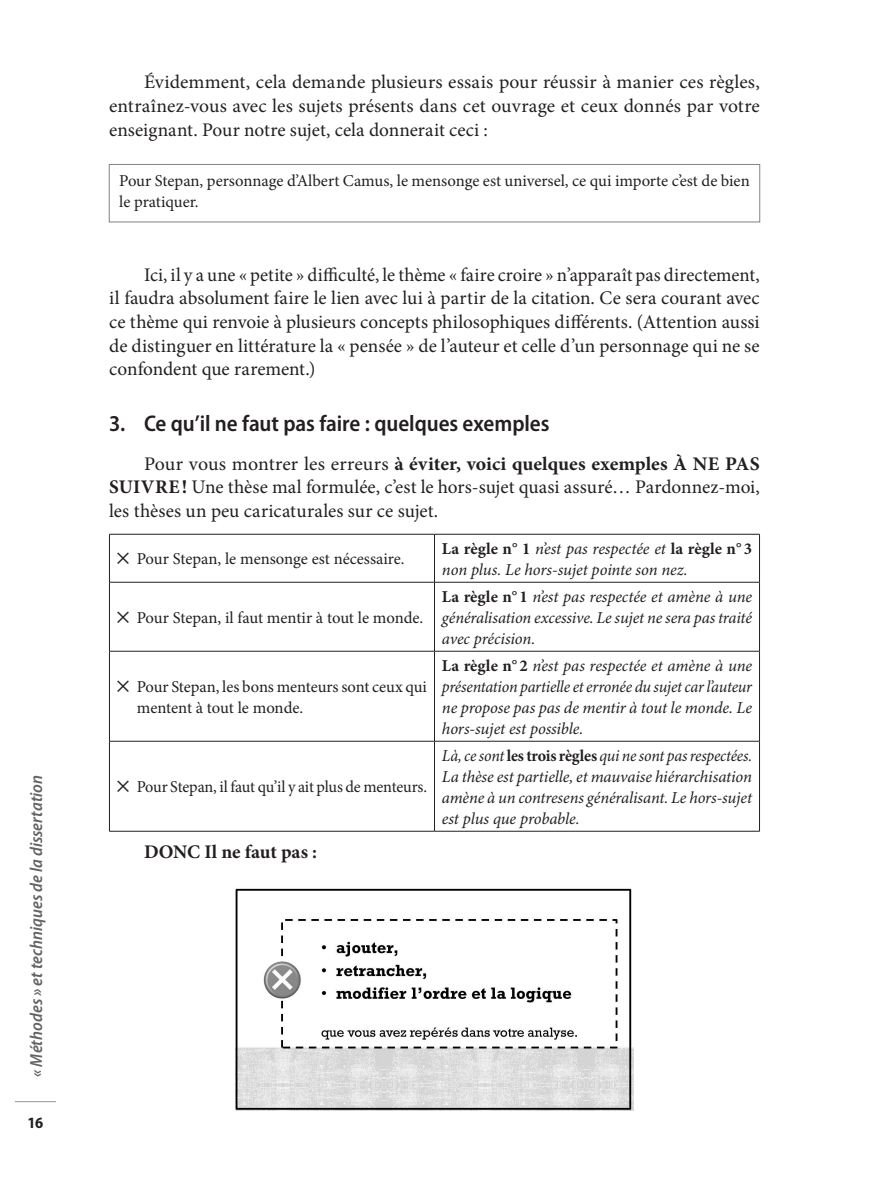
<style>
.page{position:relative;width:869px;height:1191px;background:#fff}
.page>*{position:absolute;margin:0;border:0;box-sizing:border-box;transform-origin:0 0}
.t1{font:600 semi-condensed 22.75px "Myriad Pro";letter-spacing:-.005em;color:#231f20}
.t2{font:19.25px/23.6px "Minion Pro";color:#231f20;text-align:justify}
.t3{font:700 19.25px "Minion Pro";letter-spacing:-.005em;color:#231f20}
.t4{font:italic 600 semi-condensed 17.5px "Myriad Pro";letter-spacing:.005em;color:#636366}
.t5{font:italic 16.62px/21px "Minion Pro";letter-spacing:-.01em;color:#231f20;text-align:justify}
.t6{font:16.62px/21px "Minion Pro";letter-spacing:-.005em;color:#231f20}
.t7{font:italic 16.62px/21px "Minion Pro";letter-spacing:-.01em;color:#231f20;text-align:justify;scale:.96 1}
.t8{font:700 semi-condensed 15.75px "Myriad Pro";color:#231f20}
.s1{font-weight:700}
.s2{font-weight:700;font-style:normal}
</style>
<div class="page">
<hr style="left:15px;top:1101px;width:41px;height:1px;background:#939598">
<div style="left:109px;top:164px;width:650px;height:58px;border:1px solid #808285"></div>
<svg style="left:110px;top:581px;width:648px;height:250px"></svg>
<hr style="left:434px;top:534px;width:1px;height:48px;background:#231f20">
<hr style="left:109px;top:582px;width:325px;height:1px;background:#231f20">
<hr style="left:434px;top:582px;width:325px;height:1px;background:#231f20">
<hr style="left:434px;top:582px;width:1px;height:69px;background:#231f20">
<hr style="left:109px;top:651px;width:325px;height:1px;background:#231f20">
<hr style="left:434px;top:651px;width:325px;height:1px;background:#231f20">
<hr style="left:434px;top:651px;width:1px;height:90px;background:#231f20">
<hr style="left:109px;top:741px;width:325px;height:1px;background:#231f20">
<hr style="left:434px;top:741px;width:325px;height:1px;background:#231f20">
<hr style="left:434px;top:741px;width:1px;height:90px;background:#231f20">
<hr style="left:109px;top:534px;width:325px;height:1px;background:#231f20">
<hr style="left:109px;top:534px;width:1px;height:48px;background:#231f20">
<hr style="left:434px;top:534px;width:325px;height:1px;background:#231f20">
<hr style="left:758px;top:534px;width:1px;height:48px;background:#231f20">
<hr style="left:109px;top:582px;width:1px;height:69px;background:#231f20">
<hr style="left:758px;top:582px;width:1px;height:69px;background:#231f20">
<hr style="left:109px;top:651px;width:1px;height:90px;background:#231f20">
<hr style="left:758px;top:651px;width:1px;height:90px;background:#231f20">
<hr style="left:109px;top:741px;width:1px;height:90px;background:#231f20">
<hr style="left:758px;top:741px;width:1px;height:90px;background:#231f20">
<hr style="left:109px;top:831px;width:325px;height:1px;background:#231f20">
<hr style="left:434px;top:831px;width:325px;height:1px;background:#231f20">
<img style="left:236px;top:888px;width:397px;height:222px">
<p class="t4" style="left:27px;top:1076px;width:303px;rotate:-90deg">« Méthodes » et techniques de la dissertation</p>
<p class="t8" style="left:28px;top:1114px;width:17px">16</p>
<p class="t2" style="left:109px;top:71px;width:651px;text-indent:35px">Évidemment, cela demande plusieurs essais pour réussir à manier ces règles, entraînez-vous avec les sujets présents dans cet ouvrage et ceux donnés par votre enseignant. Pour notre sujet, cela donnerait ceci :</p>
<p class="t6" style="left:119px;top:171px;width:632px">Pour Stepan, personnage d’Albert Camus, le mensonge est universel, ce qui importe c’est de bien le pratiquer.</p>
<p class="t2" style="left:109px;top:263px;width:651px;text-indent:35px">Ici, il y a une « petite » difficulté, le thème « faire croire » n’apparaît pas directement, il faudra absolument faire le lien avec lui à partir de la citation. Ce sera courant avec ce thème qui renvoie à plusieurs concepts philosophiques différents. (Attention aussi de distinguer en littérature la « pensée » de l’auteur et celle d’un personnage qui ne se confondent que rarement.)</p>
<p class="t1" style="left:109px;top:411px;width:441px">3. Ce qu’il ne faut pas faire : quelques exemples</p>
<p class="t2" style="left:109px;top:452px;width:651px;text-indent:35px">Pour vous montrer les erreurs <span class="s1">à éviter, voici quelques exemples À NE PAS SUIVRE!</span> Une thèse mal formulée, c’est le hors-sujet quasi assuré… Pardonnez-moi, les thèses un peu caricaturales sur ce sujet.</p>
<p class="t6" style="left:117px;top:548px;width:289px">✕ Pour Stepan, le mensonge est nécessaire.</p>
<p class="t5" style="left:441px;top:538px;width:311px"><span class="s2">La règle n° 1</span> n’est pas respectée et <span class="s2">la règle n° 3 </span>non plus. Le hors-sujet pointe son nez.</p>
<p class="t6" style="left:117px;top:607px;width:308px">✕ Pour Stepan, il faut mentir à tout le monde.</p>
<p class="t5" style="left:441px;top:586px;width:311px"><span class="s2">La règle n° 1</span> n’est pas respectée et amène à une généralisation excessive. Le sujet ne sera pas traité avec précision.</p>
<p class="t6" style="left:137px;top:676px;width:291px;text-indent:-20px">✕ Pour Stepan, les bons menteurs sont ceux qui mentent à tout le monde.</p>
<p class="t6" style="left:117px;top:776px;width:311px">✕ Pour Stepan, il faut qu’il y ait plus de menteurs.</p>
<p class="t3" style="left:144px;top:838px;width:175px">DONC Il ne faut pas :</p>
<p class="t5" style="left:441px;top:655px;width:311px"><span class="s2">La règle n° 2</span> n’est pas respectée et amène à une présentation partielle et erronée du sujet car l’auteur ne propose pas pas de mentir à tout le monde. Le hors-sujet est possible.</p>
<p class="t7" style="left:441px;top:745px;width:324px">Là, ce sont <span class="s2">les trois règles</span> qui ne sont pas respectées.<br>La thèse est partielle, et mauvaise hiérarchisation amène à un contresens généralisant. Le hors-sujet est plus que probable.</p>
</div>
